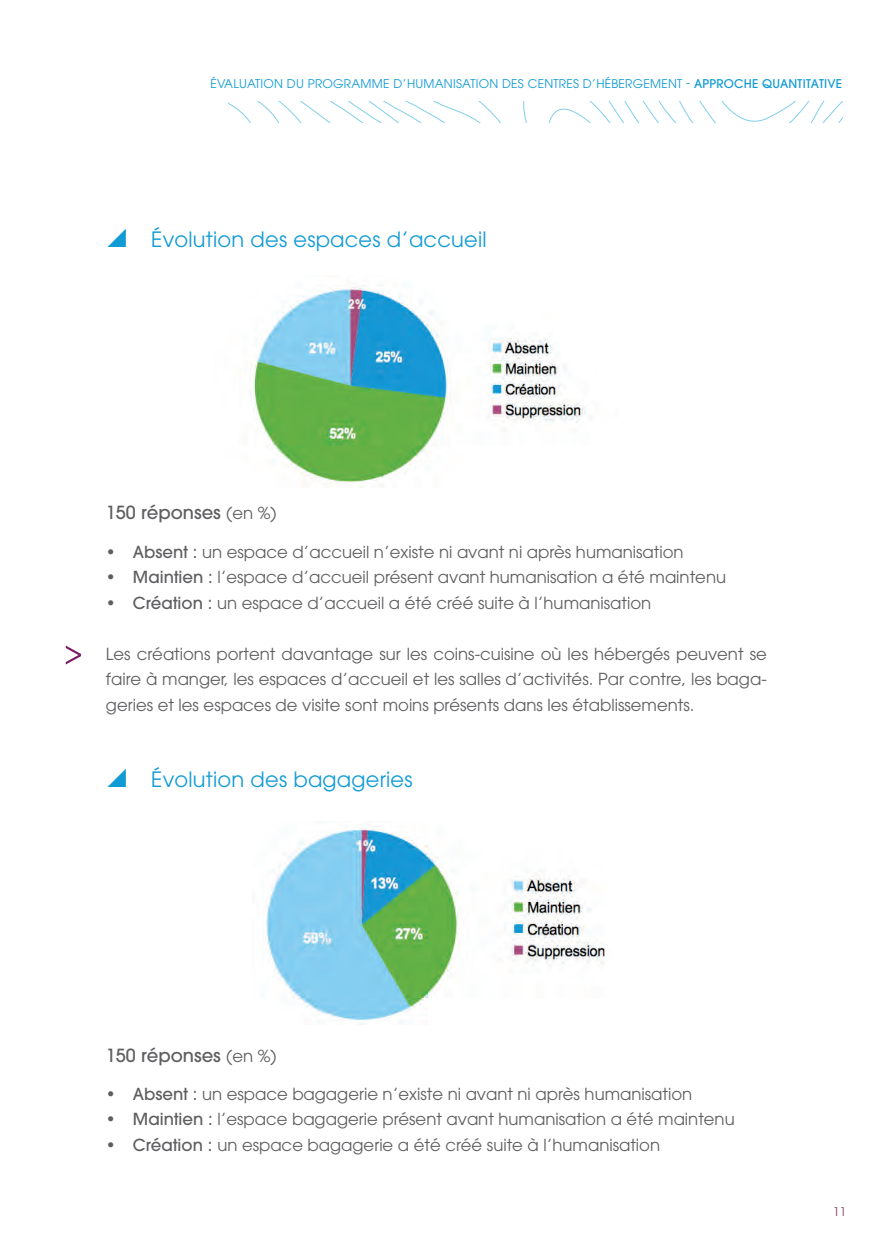
<style>
.page{position:relative;width:888px;height:1258px;background:#fff}
.page>*{position:absolute;margin:0;border:0;box-sizing:border-box;transform-origin:0 0}
.TITRE_PARAGRAPHE-FIC{font:21px "ITC Avant Garde Std";letter-spacing:.01em;color:#119bd4}
.TEXTE_COURANT{font:500 18px "ITC Avant Garde Std";color:#5e5e61}
.TEXTE_COURANT-2{font:16.5px/25.5px "ITC Avant Garde Std";color:#5e5e61;text-align:justify}
.t1{font:12px "ITC Avant Garde Std";letter-spacing:.02em;color:#119bd4}
.t2{font:12px "ITC Avant Garde Std";color:#7f3f64}
.s1{font-weight:500}
.s2{font-weight:400;font-size:16.5px}
</style>
<div class="page">
<img style="left:250px;top:283px;width:336px;height:204px">
<img style="left:266px;top:826px;width:339px;height:198px">
<svg style="left:227px;top:101px;width:615px;height:21px"></svg>
<svg style="left:66px;top:646px;width:15px;height:18px"></svg>
<p class="t1" style="left:210px;top:76px;width:633px">ÉVALUATION DU PROGRAMME D’HUMANISATION DES CENTRES D’HÉBERGEMENT - <span class="s1">APPROCHE QUANTITATIVE</span></p>
<p class="TITRE_PARAGRAPHE-FIC" style="left:151px;top:226px;width:337px">Évolution des espaces d’accueil</p>
<p class="TEXTE_COURANT" style="left:106px;top:501px;width:172px">150 réponses <span class="s2">(en %)</span></p>
<p class="TEXTE_COURANT-2" style="left:106px;top:538px;width:579px"><span class="s1">• Absent :</span> un espace d’accueil n’existe ni avant ni après humanisation</p>
<p class="TEXTE_COURANT-2" style="left:106px;top:564px;width:622px"><span class="s1">• Maintien :</span> l’espace d’accueil présent avant humanisation a été maintenu</p>
<p class="TEXTE_COURANT-2" style="left:106px;top:589px;width:547px"><span class="s1">• Création :</span> un espace d’accueil a été créé suite à l’humanisation</p>
<p class="TEXTE_COURANT-2" style="left:106px;top:640px;width:662px">Les créations portent davantage sur les coins-cuisine où les hébergés peuvent se faire à manger, les espaces d’accueil et les salles d’activités. Par contre, les baga&shy;geries et les espaces de visite sont moins présents dans les établissements.</p>
<p class="TITRE_PARAGRAPHE-FIC" style="left:151px;top:767px;width:263px">Évolution des bagageries</p>
<p class="TEXTE_COURANT" style="left:106px;top:1043px;width:172px">150 réponses <span class="s2">(en %)</span></p>
<p class="TEXTE_COURANT-2" style="left:106px;top:1081px;width:588px"><span class="s1">• Absent :</span> un espace bagagerie n’existe ni avant ni après humanisation</p>
<p class="TEXTE_COURANT-2" style="left:106px;top:1106px;width:630px"><span class="s1">• Maintien :</span> l’espace bagagerie présent avant humanisation a été maintenu</p>
<p class="TEXTE_COURANT-2" style="left:106px;top:1132px;width:556px"><span class="s1">• Création :</span> un espace bagagerie a été créé suite à l’humanisation</p>
<p class="t2" style="left:833px;top:1204px;width:15px">11</p>
</div>
